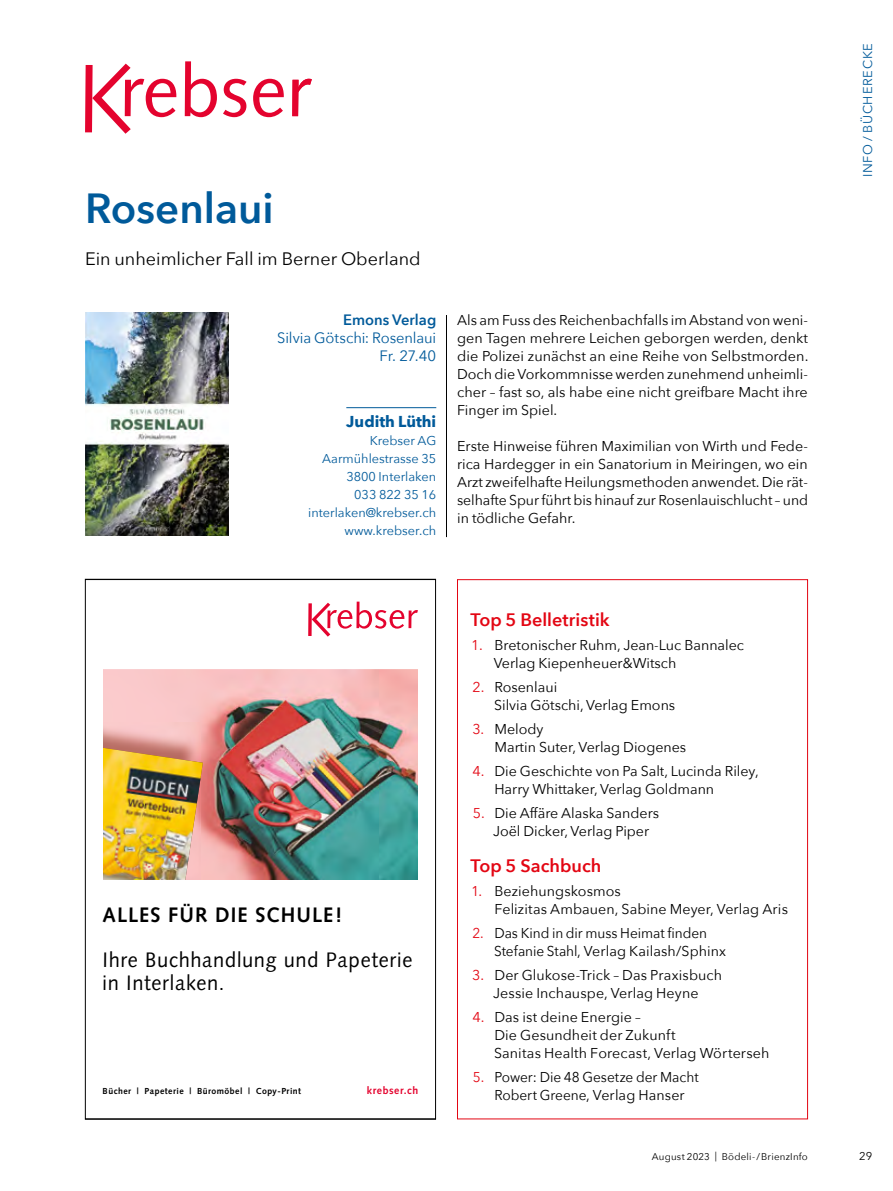
<style>
.page{position:relative;width:893px;height:1191px;background:#fff}
.page>*{position:absolute;margin:0;border:0;box-sizing:border-box;transform-origin:0 0}
.t1{font:600 42px "Avenir Next";color:#005a9a}
.t2{font:21px/22.6px "Syntax";letter-spacing:.035em;color:#000;scale:.96 1}
.t3{font:700 21px "Syntax";letter-spacing:.055em;color:#000;scale:.96 1}
.t4{font:18px "Avenir Next";color:#000}
.t5{font:600 18px "Avenir Next";color:#e30613}
.t6{font:700 15.75px "Avenir Next";color:#005a9a}
.t7{font:15px/18px "Avenir Next";letter-spacing:-.005em;color:#005a9a;text-align:right}
.t8{font:600 15px "Avenir Next";color:#005a9a}
.t9{font:14.25px/18px "Avenir Next";color:#000}
.t10{font:14.25px/18px "Avenir Next";color:#000;scale:.96 1}
.t11{font:12.75px/18px "Avenir Next";color:#005a9a;text-align:right}
.t12{font:12.75px "Avenir Next";letter-spacing:.065em;color:#005a9a}
.t13{font:11.25px "Avenir Next";color:#000}
.t14{font:700 10.5px "Syntax";letter-spacing:.055em;color:#e4032e}
.t15{font:9.75px "Avenir Next";letter-spacing:.02em;color:#000}
.t16{font:700 8.7px "Syntax";letter-spacing:.055em;color:#000}
.s1{color:#e30613}
</style>
<div class="page">
<hr style="left:446px;top:315px;width:1px;height:222px;background:#000">
<svg style="left:185px;top:61px;width:127px;height:56px"></svg>
<svg style="left:85px;top:64px;width:91px;height:70px"></svg>
<img style="left:85px;top:313px;width:143px;height:222px">
<hr style="left:346px;top:407px;width:90px;height:1px;background:#005a9a">
<img style="left:103px;top:636px;width:315px;height:244px">
<svg style="left:308px;top:601px;width:110px;height:35px"></svg>
<h1 class="t1" style="left:85px;top:172px;width:190px">Rosenlaui</h1>
<p class="t4" style="left:85px;top:243px;width:337px">Ein unheimlicher Fall im Berner Oberland</p>
<p class="t8" style="left:343px;top:307px;width:95px">Emons Verlag</p>
<p class="t7" style="left:277px;top:328px;width:161px">Silvia Götschi: Rosenlaui<br>Fr. 27.40</p>
<p class="t6" style="left:346px;top:408px;width:91px">Judith Lüthi</p>
<p class="t11" style="left:308px;top:431px;width:130px">Krebser AG<br>Aarmühlestrasse 35<br>3800 Interlaken<br>033 822 35 16 interlaken@krebser.ch www.krebser.ch</p>
<p class="t9" style="left:457px;top:310px;width:353px;text-align:justify">Als am Fuss des Reichenbachfalls im Abstand von weni&shy;gen Tagen mehrere Leichen geborgen werden, denkt die Polizei zunächst an eine Reihe von Selbstmorden.<br>Doch die Vorkommnisse werden zunehmend unheimli&shy;cher – fast so, als habe eine nicht greifbare Macht ihre Finger im Spiel.</p>
<p class="t9" style="left:457px;top:437px;width:352px;text-align:justify">Erste Hinweise führen Maximilian von Wirth und Fede&shy;rica Hardegger in ein Sanatorium in Meiringen, wo ein Arzt zweifelhafte Heilungsmethoden anwendet. Die rät&shy;selhafte Spur führt bis hinauf zur Rosenlauischlucht – und in tödliche Gefahr.</p>
<p class="t12" style="left:857px;top:177px;width:136px;rotate:-90deg">INFO / BÜCHERECKE</p>
<h2 class="t3" style="left:103px;top:902px;width:251px">ALLES FÜR DIE SCHULE!</h2>
<h2 class="t2" style="left:103px;top:948px;width:324px">Ihre Buchhandlung und Papeterie in Interlaken.</h2>
<p class="t16" style="left:103px;top:1085px;width:200px">Bücher | Papeterie | Büromöbel | Copy-Print</p>
<p class="t14" style="left:367px;top:1084px;width:53px">krebser.ch</p>
<p class="t5" style="left:471px;top:604px;width:141px">Top 5 Belletristik</p>
<p class="t9" style="left:494px;top:635px;width:252px;text-indent:-23px"><span class="s1">1.</span> Bretonischer Ruhm, Jean-Luc Bannalec<br>Verlag Kiepenheuer&amp;Witsch</p>
<p class="t9" style="left:494px;top:677px;width:183px;text-indent:-22px"><span class="s1">2.</span> Rosenlaui<br>Silvia Götschi, Verlag Emons</p>
<p class="t9" style="left:494px;top:719px;width:193px;text-indent:-22px"><span class="s1">3.</span> Melody<br>Martin Suter, Verlag Diogenes</p>
<p class="t9" style="left:494px;top:761px;width:266px;text-indent:-22px"><span class="s1">4.</span> Die Geschichte von Pa Salt, Lucinda Riley,<br>Harry Whittaker, Verlag Goldmann</p>
<p class="t9" style="left:493px;top:803px;width:168px;text-indent:-20px"><span class="s1">5.</span> Die Affäre Alaska Sanders<br>Joël Dicker, Verlag Piper</p>
<p class="t5" style="left:471px;top:850px;width:132px">Top 5 Sachbuch</p>
<p class="t9" style="left:494px;top:881px;width:295px;text-indent:-23px"><span class="s1">1.</span> Beziehungskosmos<br>Felizitas Ambauen, Sabine Meyer, Verlag Aris</p>
<p class="t10" style="left:494px;top:923px;width:243px;text-indent:-22px"><span class="s1">2.</span> Das Kind in dir muss Heimat finden<br>Stefanie Stahl, Verlag Kailash/Sphinx</p>
<p class="t9" style="left:472px;top:965px;width:251px;text-align:center"><span class="s1">3.</span> Der Glukose-Trick – Das Praxisbuch<br>Jessie Inchauspe, Verlag Heyne</p>
<p class="t9" style="left:494px;top:1007px;width:277px;text-indent:-22px"><span class="s1">4.</span> Das ist deine Energie –<br>Die Gesundheit der Zukunft<br>Sanitas Health Forecast, Verlag Wörterseh</p>
<p class="t10" style="left:473px;top:1067px;width:237px;text-align:center"><span class="s1">5.</span> Power: Die 48 Gesetze der Macht<br>Robert Greene, Verlag Hanser</p>
<p class="t15" style="left:652px;top:1148px;width:158px">August 2023 | Bödeli-/BrienzInfo</p>
<p class="t13" style="left:859px;top:1147px;width:15px">29</p>
</div>
